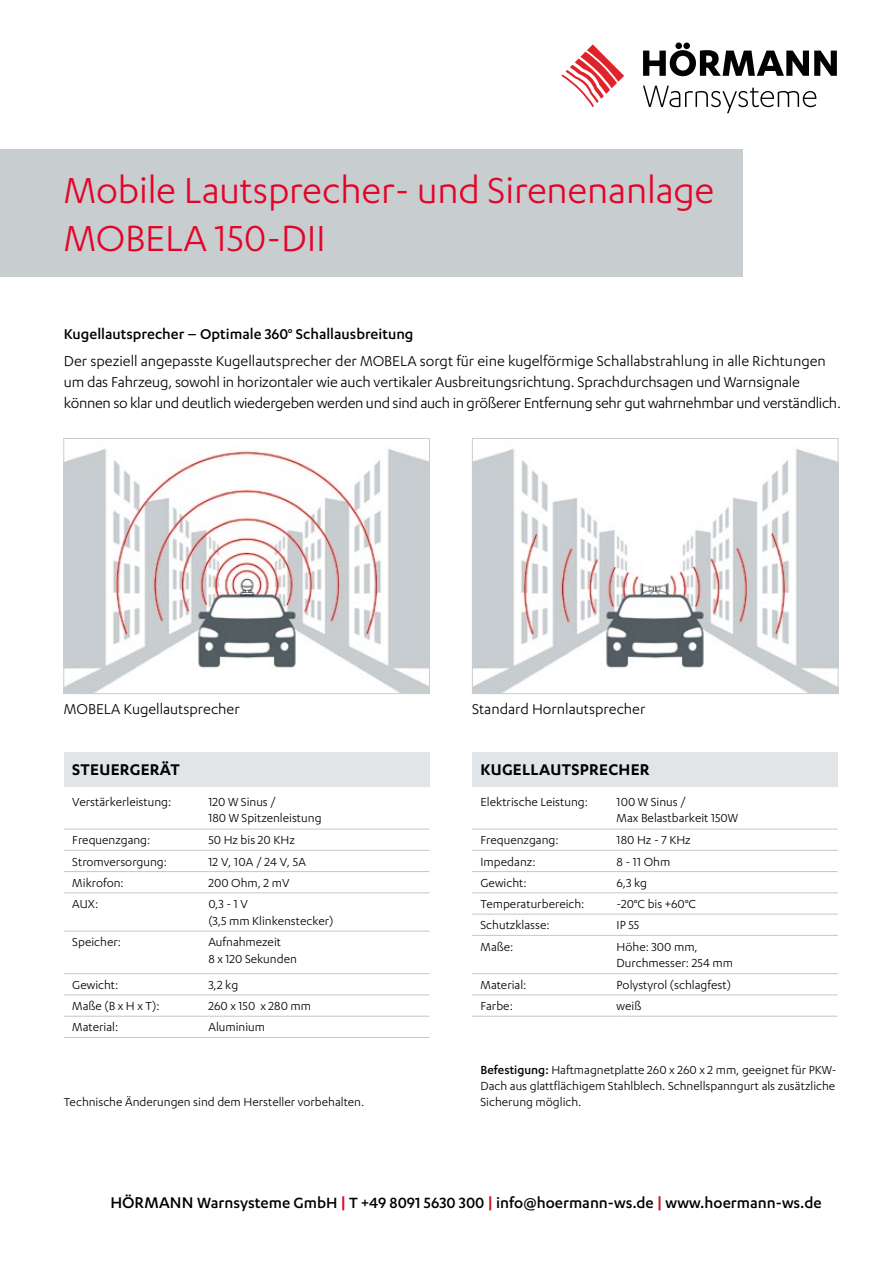
<style>
.page{position:relative;width:893px;height:1263px;background:#fff}
.page>*{position:absolute;margin:0;border:0;box-sizing:border-box;transform-origin:0 0}
.t1{font:42px/48px "Karbon";letter-spacing:-.005em;color:#e40428}
.t2{font:600 18px "Karbon";letter-spacing:.015em;color:#000}
.t3{font:500 17.25px "Karbon";color:#000}
.t4{font:16.5px/21px "Karbon";letter-spacing:-.01em;color:#000}
.t5{font:500 16.5px "Karbon";color:#000}
.t6{font:13.5px/16.5px "Karbon";color:#000}
.s1{font-weight:500}
.s2{font-size:18px}
.s3{font-weight:600;color:#e40428}
.s4{font-weight:600;color:#cd1719}
</style>
<div class="page">
<div style="left:64px;top:752px;width:365px;height:34px;background:#e2e5e7"></div>
<hr style="left:64px;top:829px;width:144px;height:1px;background:#c6c6c6">
<hr style="left:208px;top:829px;width:221px;height:1px;background:#c6c6c6">
<hr style="left:64px;top:850px;width:144px;height:1px;background:#c6c6c6">
<hr style="left:208px;top:850px;width:221px;height:1px;background:#c6c6c6">
<hr style="left:64px;top:871px;width:144px;height:1px;background:#c6c6c6">
<hr style="left:208px;top:871px;width:221px;height:1px;background:#c6c6c6">
<hr style="left:64px;top:892px;width:144px;height:1px;background:#c6c6c6">
<hr style="left:208px;top:892px;width:221px;height:1px;background:#c6c6c6">
<hr style="left:64px;top:931px;width:144px;height:1px;background:#c6c6c6">
<hr style="left:208px;top:931px;width:221px;height:1px;background:#c6c6c6">
<hr style="left:64px;top:973px;width:144px;height:1px;background:#c6c6c6">
<hr style="left:208px;top:973px;width:221px;height:1px;background:#c6c6c6">
<hr style="left:64px;top:994px;width:144px;height:1px;background:#c6c6c6">
<hr style="left:208px;top:994px;width:221px;height:1px;background:#c6c6c6">
<hr style="left:64px;top:1016px;width:144px;height:1px;background:#c6c6c6">
<hr style="left:208px;top:1016px;width:221px;height:1px;background:#c6c6c6">
<hr style="left:64px;top:1037px;width:144px;height:1px;background:#c6c6c6">
<hr style="left:208px;top:1037px;width:221px;height:1px;background:#c6c6c6">
<div style="left:472px;top:752px;width:366px;height:34px;background:#e2e5e7"></div>
<hr style="left:472px;top:829px;width:145px;height:1px;background:#c6c6c6">
<hr style="left:617px;top:829px;width:221px;height:1px;background:#c6c6c6">
<hr style="left:472px;top:850px;width:145px;height:1px;background:#c6c6c6">
<hr style="left:617px;top:850px;width:221px;height:1px;background:#c6c6c6">
<hr style="left:472px;top:871px;width:145px;height:1px;background:#c6c6c6">
<hr style="left:617px;top:871px;width:221px;height:1px;background:#c6c6c6">
<hr style="left:472px;top:892px;width:145px;height:1px;background:#c6c6c6">
<hr style="left:617px;top:892px;width:221px;height:1px;background:#c6c6c6">
<hr style="left:472px;top:914px;width:145px;height:1px;background:#c6c6c6">
<hr style="left:617px;top:914px;width:221px;height:1px;background:#c6c6c6">
<hr style="left:472px;top:935px;width:145px;height:1px;background:#c6c6c6">
<hr style="left:617px;top:935px;width:221px;height:1px;background:#c6c6c6">
<hr style="left:472px;top:973px;width:145px;height:1px;background:#c6c6c6">
<hr style="left:617px;top:973px;width:221px;height:1px;background:#c6c6c6">
<hr style="left:472px;top:994px;width:145px;height:1px;background:#c6c6c6">
<hr style="left:617px;top:994px;width:221px;height:1px;background:#c6c6c6">
<hr style="left:472px;top:1016px;width:145px;height:1px;background:#c6c6c6">
<hr style="left:617px;top:1016px;width:221px;height:1px;background:#c6c6c6">
<img style="left:65px;top:449px;width:363px;height:243px">
<div style="left:63px;top:438px;width:367px;height:256px;border:1px solid #c8cdd0"></div>
<img style="left:474px;top:449px;width:362px;height:243px">
<div style="left:472px;top:438px;width:366px;height:256px;border:1px solid #c8cdd0"></div>
<div style="left:0;top:149px;width:743px;height:127px;background:#c8cdd0"></div>
<svg style="left:643px;top:43px;width:194px;height:33px"></svg>
<svg style="left:643px;top:86px;width:173px;height:27px"></svg>
<svg style="left:561px;top:44px;width:63px;height:63px"></svg>
<h1 class="t1" style="left:64px;top:165px;width:652px">Mobile Lautsprecher- und Sirenenanlage<br>MOBELA 150-DII</h1>
<p class="t5" style="left:64px;top:324px;width:351px">Kugellautsprecher – Optimale 360° Schallausbreitung</p>
<p class="t4" style="left:64px;top:350px;width:779px">Der speziell angepasste Kugellautsprecher der MOBELA sorgt für eine kugelförmige Schallabstrahlung in alle Richtungen um das Fahrzeug, sowohl in horizontaler wie auch vertikaler Ausbreitungsrichtung. Sprachdurchsagen und Warnsignale können so klar und deutlich wiedergeben werden und sind auch in größerer Entfernung sehr gut wahrnehmbar und verständlich.</p>
<p class="t4" style="left:64px;top:698px;width:178px">MOBELA Kugellautsprecher</p>
<p class="t4" style="left:472px;top:698px;width:175px">Standard Hornlautsprecher</p>
<h2 class="t2" style="left:72px;top:760px;width:109px">STEUERGERÄT</h2>
<p class="t6" style="left:72px;top:793px;width:101px">Verstärkerleistung:</p>
<p class="t6" style="left:208px;top:793px;width:115px">120 W Sinus /<br>180 W Spitzenleistung</p>
<p class="t6" style="left:72px;top:831px;width:80px">Frequenzgang:</p>
<p class="t6" style="left:208px;top:831px;width:88px">50 Hz bis 20 KHz</p>
<p class="t6" style="left:72px;top:853px;width:96px">Stromversorgung:</p>
<p class="t6" style="left:208px;top:853px;width:99px">12 V, 10A / 24 V, 5A</p>
<p class="t6" style="left:72px;top:874px;width:53px">Mikrofon:</p>
<p class="t6" style="left:208px;top:874px;width:83px">200 Ohm, 2 mV</p>
<p class="t6" style="left:72px;top:895px;width:28px">AUX:</p>
<p class="t6" style="left:208px;top:895px;width:126px">0,3 - 1 V<br>(3,5 mm Klinkenstecker)</p>
<p class="t6" style="left:72px;top:933px;width:50px">Speicher:</p>
<p class="t6" style="left:208px;top:933px;width:90px">Aufnahmezeit<br>8 x 120 Sekunden</p>
<p class="t6" style="left:72px;top:976px;width:48px">Gewicht:</p>
<p class="t6" style="left:208px;top:976px;width:31px">3,2 kg</p>
<p class="t6" style="left:72px;top:997px;width:89px">Maße (B x H x T):</p>
<p class="t6" style="left:208px;top:997px;width:104px">260 x 150 x 280 mm</p>
<p class="t6" style="left:72px;top:1019px;width:47px">Material:</p>
<p class="t6" style="left:208px;top:1019px;width:58px">Aluminium</p>
<h2 class="t2" style="left:480px;top:760px;width:171px">KUGELLAUTSPRECHER</h2>
<p class="t6" style="left:480px;top:793px;width:109px">Elektrische Leistung:</p>
<p class="t6" style="left:617px;top:793px;width:123px">100 W Sinus /<br>Max Belastbarkeit 150W</p>
<p class="t6" style="left:480px;top:831px;width:80px">Frequenzgang:</p>
<p class="t6" style="left:617px;top:831px;width:76px">180 Hz - 7 KHz</p>
<p class="t6" style="left:480px;top:853px;width:57px">Impedanz:</p>
<p class="t6" style="left:617px;top:853px;width:55px">8 - 11 Ohm</p>
<p class="t6" style="left:480px;top:874px;width:48px">Gewicht:</p>
<p class="t6" style="left:617px;top:874px;width:32px">6,3 kg</p>
<p class="t6" style="left:480px;top:895px;width:106px">Temperaturbereich:</p>
<p class="t6" style="left:617px;top:895px;width:81px">-20°C bis +60°C</p>
<p class="t6" style="left:480px;top:916px;width:71px">Schutzklasse:</p>
<p class="t6" style="left:617px;top:916px;width:24px">IP 55</p>
<p class="t6" style="left:480px;top:938px;width:34px">Maße:</p>
<p class="t6" style="left:617px;top:938px;width:118px">Höhe: 300 mm,<br>Durchmesser: 254 mm</p>
<p class="t6" style="left:480px;top:976px;width:47px">Material:</p>
<p class="t6" style="left:617px;top:976px;width:116px">Polystyrol (schlagfest)</p>
<p class="t6" style="left:480px;top:997px;width:34px">Farbe:</p>
<p class="t6" style="left:617px;top:997px;width:26px">weiß</p>
<p class="t6" style="left:480px;top:1061px;width:358px"><span class="s1">Befestigung:</span> Haftmagnetplatte 260 x 260 x 2 mm, geeignet für PKW-<br>Dach aus glattflächigem Stahlblech. Schnellspanngurt als zusätzliche</p>
<p class="t6" style="left:64px;top:1094px;width:302px">Technische Änderungen sind dem Hersteller vorbehalten.</p>
<p class="t6" style="left:480px;top:1094px;width:103px">Sicherung möglich.</p>
<p class="t3" style="left:111px;top:1193px;width:713px"><span class="s2">HÖRMANN</span> Warnsysteme GmbH <span class="s3">|</span> T +49 8091 5630 300 <span class="s4">|</span> info@hoermann-ws.de <span class="s4">|</span> www.hoermann-ws.de</p>
</div>
